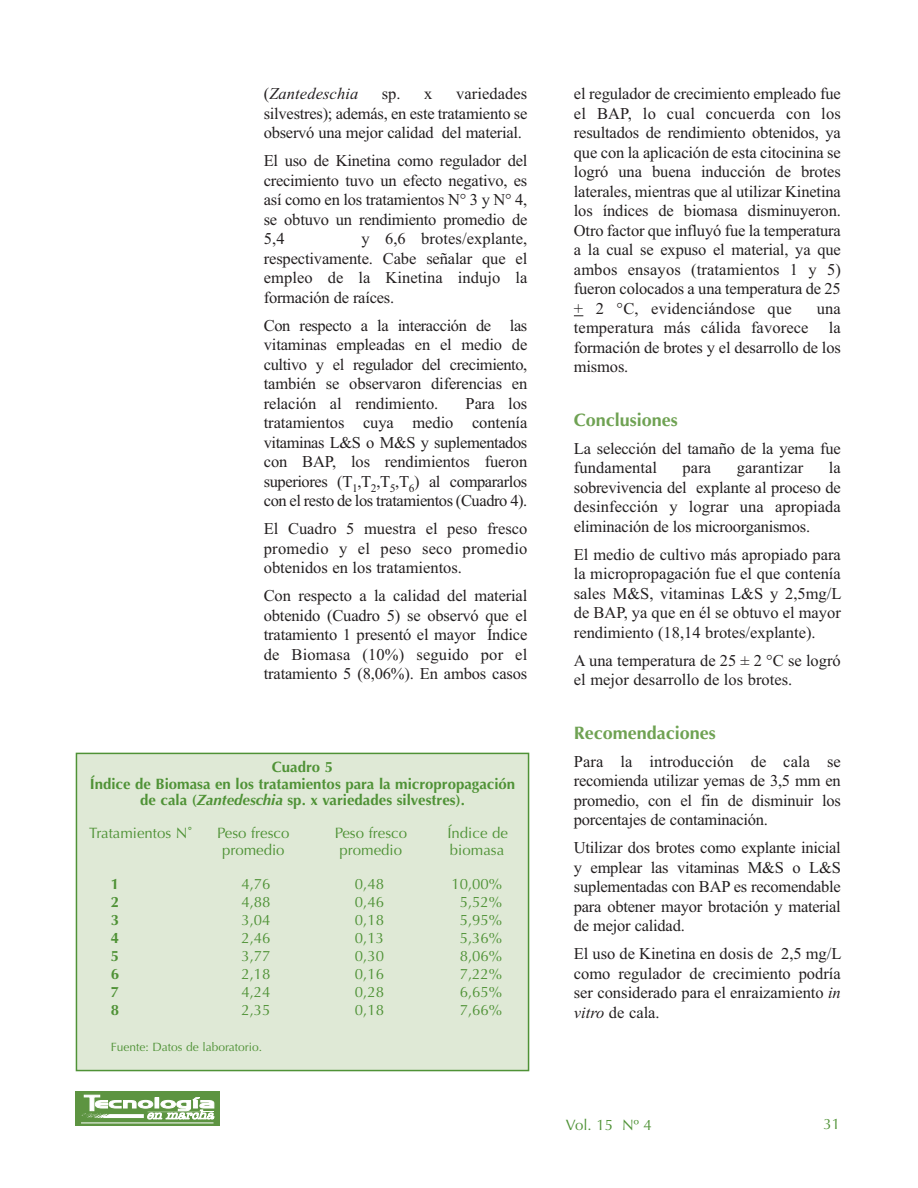
<style>
.page{position:relative;width:918px;height:1188px;background:#fff}
.page>*{position:absolute;margin:0;border:0;box-sizing:border-box;transform-origin:0 0}
.t1{font:700 18px "Optima";color:#6fa253}
.t2{font:16.5px/19.5px "Times New Roman";letter-spacing:-.01em;color:#231f20;text-align:justify}
.t3{font:italic 16.5px "Times New Roman";letter-spacing:.005em;color:#231f20}
.t4{font:15px "Optima";color:#4f9236}
.t5{font:700 15px/16.5px "Optima";color:#4f9236;text-align:center}
.t6{font:12px "Optima";color:#4f9236}
.s1{font-style:normal}
.s2{font-style:italic}
</style>
<div class="page">
<div style="left:76px;top:1091px;width:144px;height:34px;background:#5d9441"></div>
<svg style="left:81px;top:1095px;width:133px;height:25px"></svg>
<hr style="left:81px;top:1123px;width:133px;height:1px;background:#fff">
<div style="left:77px;top:754px;width:451px;height:316px;background:#dfe9d6"></div>
<div style="left:76px;top:753px;width:453px;height:318px;border:2px solid #4f9236"></div>
<p class="t2" style="left:264px;top:84px;width:265px;text-indent:192px">variedades silvestres); además, en este tratamiento se observó una mejor calidad del material.</p>
<p class="t2" style="left:264px;top:151px;width:265px">El uso de Kinetina como regulador del crecimiento tuvo un efecto negativo, es así como en los tratamientos N° 3 y N° 4, se obtuvo un rendimiento promedio de 5,4</p>
<p class="t3" style="left:264px;top:84px;width:96px"><span class="s1">(</span>Zantedeschia</p>
<p class="t2" style="left:382px;top:84px;width:52px">sp. x</p>
<p class="t2" style="left:264px;top:229px;width:265px;text-indent:98px">y 6,6 brotes/explante, respectivamente. Cabe señalar que el empleo de la Kinetina indujo la formación de raíces.</p>
<p class="t2" style="left:264px;top:315px;width:265px">Con respecto a la interacción de las vitaminas empleadas en el medio de cultivo y el regulador del crecimiento, también se observaron diferencias en relación al rendimiento.</p>
<p class="t2" style="left:264px;top:393px;width:265px;text-indent:202px">Para los tratamientos cuya medio contenía vitaminas L&amp;S o M&amp;S y suplementados con BAP, los rendimientos fueron superiores (T<sub>1</sub>,T<sub>2</sub>,T<sub>5</sub>,T<sub>6</sub>) al compararlos con el resto de los tratamientos (Cuadro 4).</p>
<p class="t2" style="left:264px;top:519px;width:265px">El Cuadro 5 muestra el peso fresco promedio y el peso seco promedio obtenidos en los tratamientos.</p>
<p class="t2" style="left:264px;top:586px;width:265px">Con respecto a la calidad del material obtenido (Cuadro 5) se observó que el tratamiento 1 presentó el mayor Índice de Biomasa (10%) seguido por el tratamiento 5 (8,06%). En ambos casos</p>
<p class="t5" style="left:90px;top:759px;width:427px">Cuadro 5<br>Índice de Biomasa en los tratamientos para la micropropagación de cala (<span class="s2">Zantedeschia</span> sp. x variedades silvestres).</p>
<p class="t4" style="left:89px;top:825px;width:105px">Tratamientos N˚</p>
<p class="t4" style="left:217px;top:825px;width:74px">Peso fresco</p>
<p class="t4" style="left:335px;top:825px;width:74px">Peso fresco</p>
<p class="t4" style="left:447px;top:825px;width:62px">Índice de</p>
<p class="t4" style="left:222px;top:841px;width:64px">promedio</p>
<p class="t4" style="left:340px;top:841px;width:64px">promedio</p>
<p class="t4" style="left:450px;top:841px;width:56px">biomasa</p>
<p class="t5" style="left:111px;top:876px;width:10px">1</p>
<p class="t4" style="left:241px;top:876px;width:31px">4,76</p>
<p class="t4" style="left:355px;top:876px;width:31px">0,48</p>
<p class="t4" style="left:451px;top:876px;width:52px">10,00%</p>
<p class="t5" style="left:111px;top:894px;width:10px">2</p>
<p class="t4" style="left:241px;top:894px;width:31px">4,88</p>
<p class="t4" style="left:355px;top:894px;width:31px">0,46</p>
<p class="t4" style="left:460px;top:894px;width:44px">5,52%</p>
<p class="t5" style="left:111px;top:912px;width:10px">3</p>
<p class="t4" style="left:241px;top:912px;width:31px">3,04</p>
<p class="t4" style="left:355px;top:912px;width:31px">0,18</p>
<p class="t4" style="left:460px;top:912px;width:44px">5,95%</p>
<p class="t5" style="left:111px;top:930px;width:10px">4</p>
<p class="t4" style="left:241px;top:930px;width:31px">2,46</p>
<p class="t4" style="left:355px;top:930px;width:31px">0,13</p>
<p class="t4" style="left:460px;top:930px;width:44px">5,36%</p>
<p class="t5" style="left:111px;top:948px;width:10px">5</p>
<p class="t4" style="left:241px;top:948px;width:31px">3,77</p>
<p class="t4" style="left:355px;top:948px;width:31px">0,30</p>
<p class="t4" style="left:460px;top:948px;width:44px">8,06%</p>
<p class="t5" style="left:111px;top:966px;width:10px">6</p>
<p class="t4" style="left:241px;top:966px;width:31px">2,18</p>
<p class="t4" style="left:355px;top:966px;width:31px">0,16</p>
<p class="t4" style="left:460px;top:966px;width:44px">7,22%</p>
<p class="t5" style="left:111px;top:984px;width:10px">7</p>
<p class="t4" style="left:241px;top:984px;width:31px">4,24</p>
<p class="t4" style="left:355px;top:984px;width:31px">0,28</p>
<p class="t4" style="left:460px;top:984px;width:44px">6,65%</p>
<p class="t5" style="left:111px;top:1002px;width:10px">8</p>
<p class="t4" style="left:241px;top:1002px;width:31px">2,35</p>
<p class="t4" style="left:355px;top:1002px;width:31px">0,18</p>
<p class="t4" style="left:460px;top:1002px;width:44px">7,66%</p>
<p class="t6" style="left:111px;top:1040px;width:153px">Fuente: Datos de laboratorio.</p>
<p class="t2" style="left:574px;top:84px;width:269px">el regulador de crecimiento empleado fue el BAP, lo cual concuerda con los resultados de rendimiento obtenidos, ya que con la aplicación de esta citocinina se logró una buena inducción de brotes laterales, mientras que al utilizar Kinetina los índices de biomasa disminuyeron.<br>Otro factor que influyó fue la temperatura a la cual se expuso el material, ya que ambos ensayos (tratamientos 1 y 5) fueron colocados a una temperatura de 25 + 2 °C, evidenciándose que</p>
<p class="t2" style="left:574px;top:298px;width:269px;text-indent:243px">una temperatura más cálida favorece la formación de brotes y el desarrollo de los mismos.</p>
<p class="t1" style="left:574px;top:409px;width:106px">Conclusiones</p>
<p class="t2" style="left:574px;top:438px;width:269px">La selección del tamaño de la yema fue fundamental</p>
<p class="t2" style="left:574px;top:458px;width:269px;text-indent:255px">la sobrevivencia del explante al proceso de desinfección y lograr una apropiada eliminación de los microorganismos.</p>
<p class="t2" style="left:574px;top:544px;width:269px">El medio de cultivo más apropiado para la micropropagación fue el que contenía sales M&amp;S, vitaminas L&amp;S y 2,5mg/L de BAP, ya que en él se obtuvo el mayor rendimiento (18,14 brotes/explante).</p>
<p class="t2" style="left:574px;top:650px;width:269px">A una temperatura de 25 ± 2 °C se logró el mejor desarrollo de los brotes.</p>
<p class="t1" style="left:574px;top:722px;width:144px">Recomendaciones</p>
<p class="t2" style="left:574px;top:751px;width:269px">Para la introducción de cala se recomienda utilizar yemas de 3,5 mm en promedio, con el fin de disminuir los porcentajes de contaminación.</p>
<p class="t2" style="left:574px;top:838px;width:269px">Utilizar dos brotes como explante inicial y emplear las vitaminas M&amp;S o L&amp;S suplementadas con BAP es recomendable para obtener mayor brotación y material de mejor calidad.</p>
<p class="t2" style="left:574px;top:944px;width:269px">El uso de Kinetina en dosis de 2,5 mg/L como regulador de crecimiento podría ser considerado para el enraizamiento <span class="s2">in vitro</span> de cala.</p>
<p class="t2" style="left:683px;top:458px;width:30px">para</p>
<p class="t2" style="left:737px;top:458px;width:68px">garantizar</p>
<p class="t4" style="left:566px;top:1116px;width:87px">Vol. 15 Nº 4</p>
<p class="t4" style="left:824px;top:1116px;width:18px">31</p>
</div>
